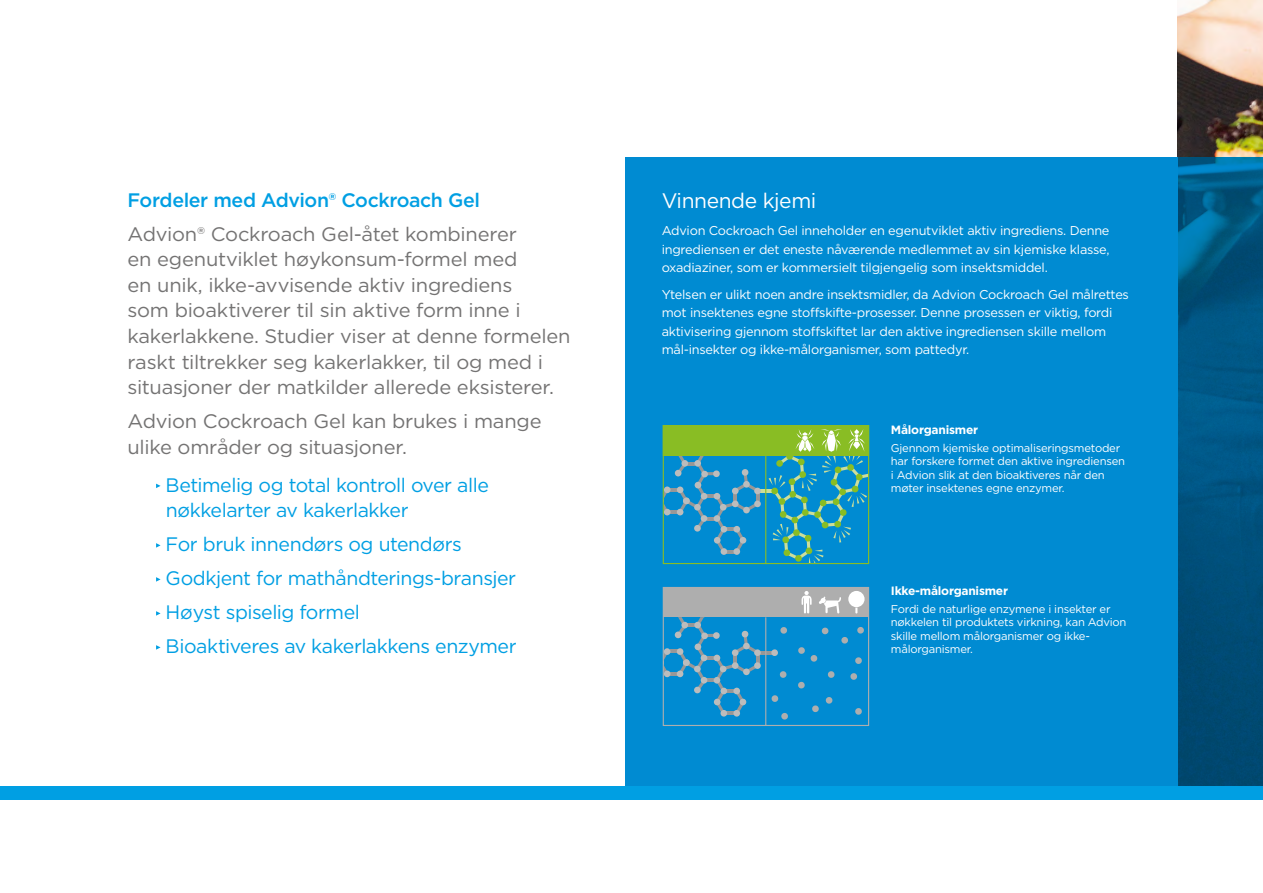
<style>
.page{position:relative;width:1263px;height:893px;background:#fff}
.page>*{position:absolute;margin:0;border:0;box-sizing:border-box;transform-origin:0 0}
.t1{font:21px "Gotham";letter-spacing:-.02em;color:#fff}
.t2{font:19.5px/25.5px "Gotham";letter-spacing:-.015em;color:#747373}
.t3{font:19.5px/34px "Gotham";letter-spacing:-.025em;color:#009fe3}
.t4{font:500 19.5px "Gotham";letter-spacing:-.02em;color:#009fe3}
.t5{font:12.75px/18.5px "Gotham";letter-spacing:-.02em;color:#fff;text-align:justify}
.t6{font:700 12px "Gotham";letter-spacing:-.02em;color:#fff}
.t7{font:11.25px/13.5px "Gotham";letter-spacing:-.02em;color:#fff}
</style>
<div class="page">
<img style="left:1178px;top:0;width:85px;height:157px">
<svg style="left:1178px;top:157px;width:85px;height:630px"></svg>
<div style="left:625px;top:157px;width:553px;height:631px;background:#008bd2"></div>
<svg style="left:662px;top:425px;width:208px;height:140px"></svg>
<svg style="left:662px;top:586px;width:208px;height:140px"></svg>
<svg style="left:156px;top:484px;width:5px;height:4px"></svg>
<svg style="left:156px;top:543px;width:5px;height:5px"></svg>
<svg style="left:156px;top:577px;width:5px;height:5px"></svg>
<svg style="left:156px;top:611px;width:5px;height:5px"></svg>
<svg style="left:156px;top:645px;width:5px;height:5px"></svg>
<div style="left:0;top:787px;width:1263px;height:13px;background:#009fe3"></div>
<h2 class="t4" style="left:128px;top:187px;width:354px">Fordeler med Advion® Cockroach Gel</h2>
<p class="t2" style="left:128px;top:221px;width:444px">Advion® Cockroach Gel-åtet kombinerer<br>en egenutviklet høykonsum-formel med<br>en unik, ikke-avvisende aktiv ingrediens<br>som bioaktiverer til sin aktive form inne i kakerlakkene. Studier viser at denne formelen raskt tiltrekker seg kakerlakker, til og med i situasjoner der matkilder allerede eksisterer.</p>
<h2 class="t2" style="left:128px;top:408px;width:415px">Advion Cockroach Gel kan brukes i mange ulike områder og situasjoner.</h2>
<h2 class="t3" style="left:166px;top:472px;width:325px;line-height:25.5px">Betimelig og total kontroll over alle nøkkelarter av kakerlakker</h2>
<h2 class="t3" style="left:166px;top:527px;width:353px">For bruk innendørs og utendørs Godkjent for mathåndterings-bransjer Høyst spiselig formel<br>Bioaktiveres av kakerlakkens enzymer</h2>
<h1 class="t1" style="left:662px;top:187px;width:156px">Vinnende kjemi</h1>
<p class="t5" style="left:662px;top:221px;width:449px">Advion Cockroach Gel inneholder en egenutviklet aktiv ingrediens. Denne ingrediensen er det eneste nåværende medlemmet av sin kjemiske klasse, oxadiaziner, som er kommersielt tilgjengelig som insektsmiddel.</p>
<p class="t5" style="left:662px;top:285px;width:469px;text-align:left">Ytelsen er ulikt noen andre insektsmidler, da Advion Cockroach Gel målrettes mot insektenes egne stoffskifte-prosesser. Denne prosessen er viktig, fordi aktivisering gjennom stoffskiftet lar den aktive ingrediensen skille mellom mål-insekter og ikke-målorganismer, som pattedyr.</p>
<p class="t6" style="left:891px;top:422px;width:89px">Målorganismer</p>
<p class="t7" style="left:891px;top:441px;width:236px">Gjennom kjemiske optimaliseringsmetoder har forskere formet den aktive ingrediensen i Advion slik at den bioaktiveres når den møter insektenes egne enzymer.</p>
<p class="t6" style="left:891px;top:583px;width:119px">Ikke-målorganismer</p>
<p class="t7" style="left:891px;top:602px;width:237px">Fordi de naturlige enzymene i insekter er nøkkelen til produktets virkning, kan Advion skille mellom målorganismer og ikke&shy;målorganismer.</p>
</div>
